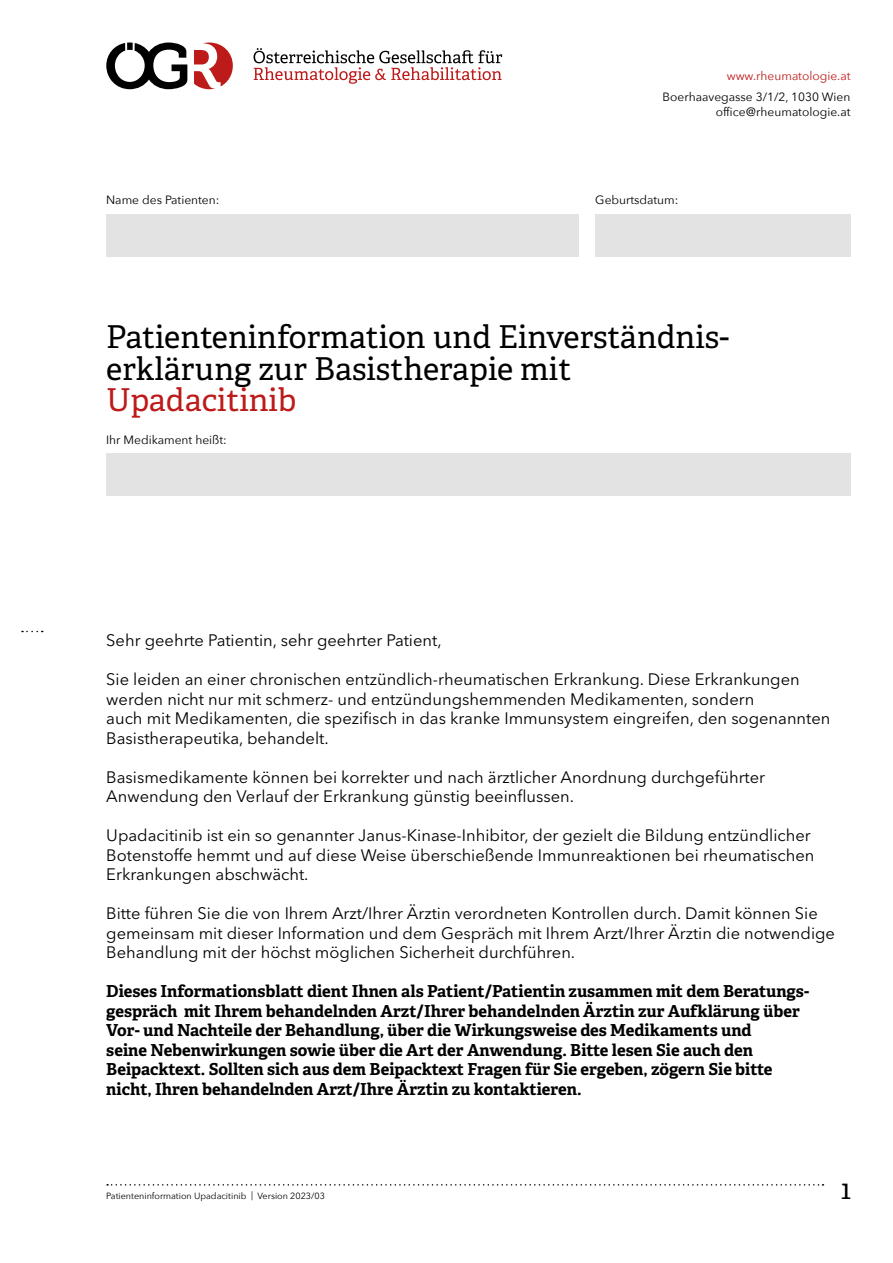
<style>
.page{position:relative;width:893px;height:1263px;background:#fff}
.page>*{position:absolute;margin:0;border:0;box-sizing:border-box;transform-origin:0 0}
.t1{font:31.5px/31.5px "Adelle";color:#000}
.t2{font:31.5px "Adelle";color:#bd1a1a}
.t3{font:27px "Adelle";color:#000}
.t4{font:16.5px/19.5px "Avenir Next LT Pro";color:#000}
.t5{font:700 16.5px/19.5px "Adelle";color:#000}
.t6{font:12px/14.4px "Avenir Next";color:#000;text-align:right}
.t7{font:12px "Avenir Next";color:#bd1a1a}
.t8{font:9px "Avenir Next";color:#000}
</style>
<div class="page">
<div style="left:595px;top:214px;width:255px;height:42px;background:#e3e3e3"></div>
<svg style="left:107px;top:1184px;width:716px;height:1px"></svg>
<div style="left:106px;top:453px;width:744px;height:43px;background:#e3e3e3"></div>
<div style="left:106px;top:214px;width:472px;height:42px;background:#e3e3e3"></div>
<svg style="left:194px;top:43px;width:39px;height:46px"></svg>
<svg style="left:106px;top:43px;width:81px;height:46px"></svg>
<svg style="left:254px;top:48px;width:248px;height:36px"></svg>
<p class="t7" style="left:727px;top:66px;width:125px">www.rheumatologie.at</p>
<p class="t6" style="left:106px;top:192px;width:115px">Name des Patienten:</p>
<p class="t6" style="left:662px;top:89px;width:189px">Boerhaavegasse 3/1/2, 1030 Wien office@rheumatologie.at</p>
<p class="t6" style="left:595px;top:192px;width:85px">Geburtsdatum:</p>
<h1 class="t1" style="left:106px;top:322px;width:625px">Patienteninformation und Einverständnis&shy;erklärung zur Basistherapie mit</h1>
<h1 class="t2" style="left:106px;top:380px;width:192px">Upadacitinib</h1>
<p class="t6" style="left:106px;top:432px;width:122px">Ihr Medikament heißt:</p>
<p class="t4" style="left:106px;top:631px;width:337px">Sehr geehrte Patientin, sehr geehrter Patient,</p>
<p class="t4" style="left:106px;top:670px;width:726px">Sie leiden an einer chronischen entzündlich-rheumatischen Erkrankung. Diese Erkrankungen werden nicht nur mit schmerz- und entzündungshemmenden Medikamenten, sondern<br>auch mit Medikamenten, die spezifisch in das kranke Immunsystem eingreifen, den sogenannten Basistherapeutika, behandelt.</p>
<p class="t4" style="left:106px;top:767px;width:660px">Basismedikamente können bei korrekter und nach ärztlicher Anordnung durchgeführter<br>Anwendung den Verlauf der Erkrankung günstig beeinflussen.</p>
<p class="t4" style="left:106px;top:826px;width:710px">Upadacitinib ist ein so genannter Janus-Kinase-Inhibitor, der gezielt die Bildung entzündlicher<br>Botenstoffe hemmt und auf diese Weise überschießende Immunreaktionen bei rheumatischen<br>Erkrankungen abschwächt.</p>
<p class="t4" style="left:106px;top:904px;width:730px">Bitte führen Sie die von Ihrem Arzt/Ihrer Ärztin verordneten Kontrollen durch. Damit können Sie gemeinsam mit dieser Information und dem Gespräch mit Ihrem Arzt/Ihrer Ärztin die notwendige<br>Behandlung mit der höchst möglichen Sicherheit durchführen.</p>
<p class="t5" style="left:106px;top:982px;width:704px">Dieses Informationsblatt dient Ihnen als Patient/Patientin zusammen mit dem Beratungs&shy;gespräch mit Ihrem behandelnden Arzt/Ihrer behandelnden Ärztin zur Aufklärung über Vor- und Nachteile der Behandlung, über die Wirkungsweise des Medikaments und<br>seine Nebenwirkungen sowie über die Art der Anwendung. Bitte lesen Sie auch den Beipacktext. Sollten sich aus dem Beipacktext Fragen für Sie ergeben, zögern Sie bitte nicht, Ihren behandelnden Arzt/Ihre Ärztin zu kontaktieren.</p>
<p class="t8" style="left:106px;top:1188px;width:220px">Patienteninformation Upadacitinib | Version 2023/03</p>
<h2 class="t3" style="left:841px;top:1173px;width:11px">1</h2>
</div>
